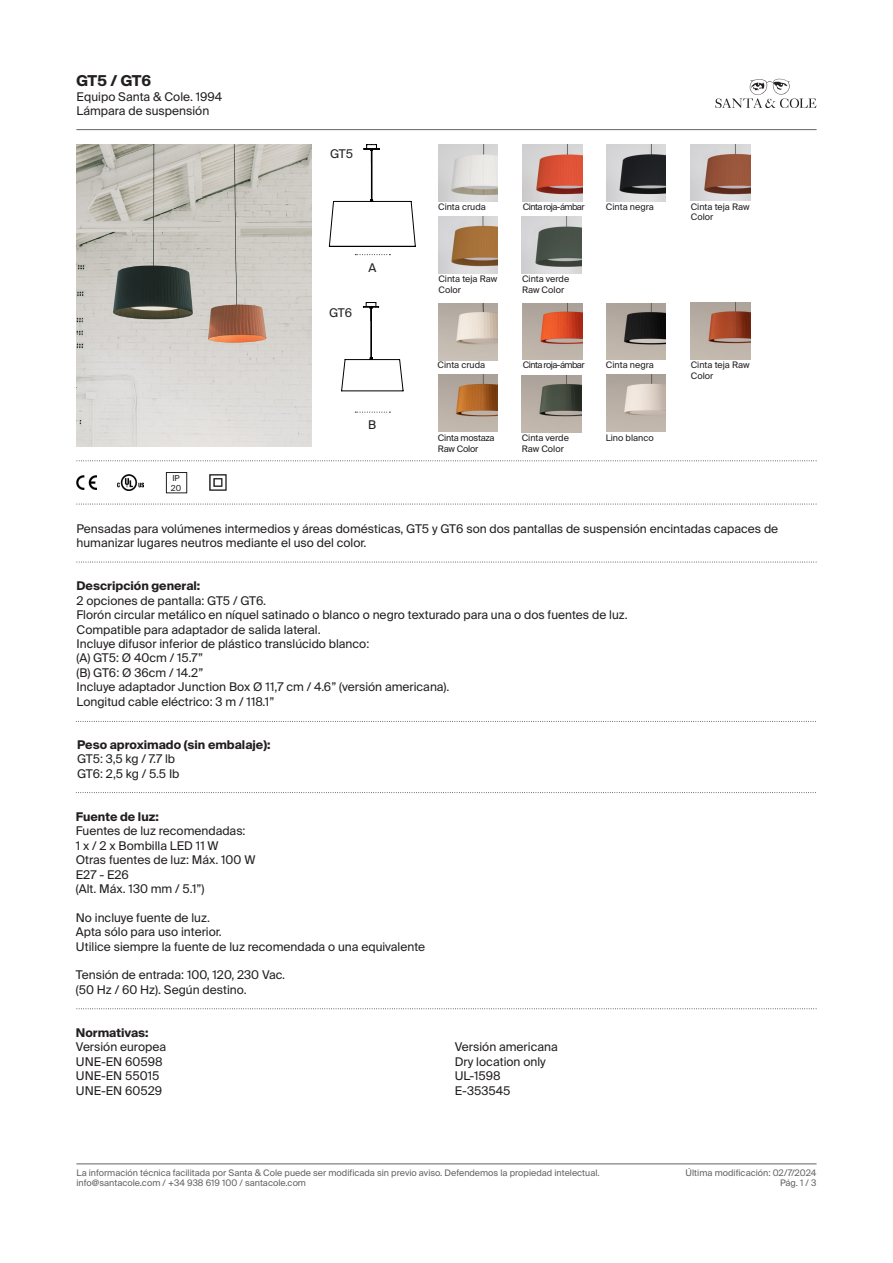
<style>
.page{position:relative;width:893px;height:1263px;background:#fff}
.page>*{position:absolute;margin:0;border:0;box-sizing:border-box;transform-origin:0 0}
.t1{font:700 15px "Suisse Intl";letter-spacing:-.025em;color:#231f20}
.t2{font:12px/14.4px "Suisse Intl";color:#231f20}
.t3{font:700 12px "Suisse Intl";color:#231f20}
.t4{font:9px "Suisse Intl";color:#636366}
.t5{font:9px/10.8px "Suisse Intl";color:#231f20}
.t6{font:9px "Suisse Intl";letter-spacing:-.06em;color:#231f20}
.t7{font:9px/10.8px "Suisse Intl";letter-spacing:-.025em;color:#231f20}
.t8{font:8.25px "Suisse Intl";color:#231f20}
.s1{font-weight:700}
</style>
<div class="page">
<svg style="left:715px;top:79px;width:101px;height:29px"></svg>
<hr style="left:77px;top:129px;width:739px;height:1px;background:#636366">
<hr style="left:77px;top:1163px;width:739px;height:1px;background:#636366">
<img style="left:77px;top:144px;width:234px;height:302px">
<svg style="left:77px;top:460px;width:740px;height:1px"></svg>
<svg style="left:77px;top:504px;width:740px;height:1px"></svg>
<svg style="left:76px;top:721px;width:740px;height:1px"></svg>
<svg style="left:77px;top:562px;width:740px;height:1px"></svg>
<div style="left:166px;top:472px;width:21px;height:21px;border:1px solid #231f20"></div>
<img style="left:77px;top:475px;width:19px;height:14px">
<img style="left:117px;top:474px;width:27px;height:16px">
<img style="left:210px;top:474px;width:17px;height:17px">
<svg style="left:76px;top:792px;width:740px;height:1px"></svg>
<svg style="left:329px;top:144px;width:87px;height:103px"></svg>
<svg style="left:341px;top:302px;width:62px;height:89px"></svg>
<svg style="left:355px;top:412px;width:35px;height:1px"></svg>
<svg style="left:355px;top:254px;width:35px;height:1px"></svg>
<img style="left:438px;top:145px;width:60px;height:57px">
<img style="left:523px;top:145px;width:59px;height:56px">
<img style="left:606px;top:145px;width:60px;height:56px">
<img style="left:691px;top:144px;width:59px;height:57px">
<img style="left:438px;top:216px;width:60px;height:57px">
<img style="left:522px;top:217px;width:59px;height:57px">
<img style="left:438px;top:303px;width:60px;height:57px">
<img style="left:523px;top:303px;width:59px;height:57px">
<img style="left:606px;top:303px;width:60px;height:57px">
<img style="left:691px;top:302px;width:59px;height:57px">
<img style="left:438px;top:375px;width:60px;height:57px">
<img style="left:522px;top:375px;width:59px;height:57px">
<img style="left:606px;top:375px;width:59px;height:57px">
<svg style="left:77px;top:1008px;width:740px;height:1px"></svg>
<p class="t1" style="left:77px;top:72px;width:76px">GT5 / GT6</p>
<p class="t2" style="left:77px;top:89px;width:147px">Equipo Santa &amp; Cole. 1994<br>Lámpara de suspensión</p>
<p class="t8" style="left:172px;top:473px;width:9px">IP</p>
<p class="t8" style="left:171px;top:483px;width:12px">20</p>
<p class="t2" style="left:330px;top:147px;width:24px">GT5</p>
<p class="t2" style="left:329px;top:305px;width:25px">GT6</p>
<p class="t2" style="left:368px;top:260px;width:9px">A</p>
<p class="t2" style="left:368px;top:418px;width:10px">B</p>
<p class="t5" style="left:438px;top:201px;width:49px">Cinta cruda</p>
<p class="t6" style="left:523px;top:201px;width:63px">Cinta roja-ámbar</p>
<p class="t5" style="left:606px;top:201px;width:49px">Cinta negra</p>
<p class="t5" style="left:438px;top:274px;width:60px">Cinta teja Raw<br>Color</p>
<p class="t5" style="left:522px;top:274px;width:49px">Cinta verde<br>Raw Color</p>
<p class="t5" style="left:691px;top:201px;width:60px">Cinta teja Raw<br>Color</p>
<p class="t5" style="left:437px;top:360px;width:49px">Cinta cruda</p>
<p class="t6" style="left:523px;top:360px;width:63px">Cinta roja-ámbar</p>
<p class="t5" style="left:606px;top:360px;width:49px">Cinta negra</p>
<p class="t5" style="left:691px;top:360px;width:60px">Cinta teja Raw<br>Color</p>
<p class="t7" style="left:438px;top:433px;width:58px">Cinta mostaza<br>Raw Color</p>
<p class="t5" style="left:522px;top:433px;width:49px">Cinta verde<br>Raw Color</p>
<p class="t5" style="left:606px;top:433px;width:50px">Lino blanco</p>
<p class="t2" style="left:77px;top:521px;width:703px">Pensadas para volúmenes intermedios y áreas domésticas, GT5 y GT6 son dos pantallas de suspensión encintadas capaces de humanizar lugares neutros mediante el uso del color.</p>
<p class="t2" style="left:77px;top:579px;width:191px"><span class="s1">Descripción general:<br></span>2 opciones de pantalla: GT5 / GT6.</p>
<p class="t2" style="left:77px;top:608px;width:553px">Florón circular metálico en níquel satinado o blanco o negro texturado para una o dos fuentes de luz.</p>
<p class="t2" style="left:77px;top:622px;width:246px">Compatible para adaptador de salida lateral.</p>
<p class="t2" style="left:77px;top:637px;width:294px">Incluye difusor inferior de plástico translúcido blanco:</p>
<p class="t2" style="left:77px;top:651px;width:128px">(A) GT5: Ø 40cm / 15.7”</p>
<p class="t2" style="left:77px;top:665px;width:128px">(B) GT6: Ø 36cm / 14.2”</p>
<p class="t2" style="left:77px;top:680px;width:374px">Incluye adaptador Junction Box Ø 11,7 cm / 4.6” (versión americana).</p>
<p class="t2" style="left:77px;top:694px;width:199px">Longitud cable eléctrico: 3 m / 118.1”</p>
<p class="t3" style="left:77px;top:738px;width:195px">Peso aproximado (sin embalaje):</p>
<p class="t2" style="left:77px;top:752px;width:99px">GT5: 3,5 kg / 7.7 lb</p>
<p class="t2" style="left:77px;top:766px;width:104px">GT6: 2,5 kg / 5.5 Ib</p>
<p class="t3" style="left:76px;top:810px;width:84px">Fuente de luz:</p>
<p class="t2" style="left:76px;top:824px;width:171px">Fuentes de luz recomendadas:</p>
<p class="t2" style="left:76px;top:838px;width:144px">1 x / 2 x Bombilla LED 11 W</p>
<p class="t2" style="left:76px;top:853px;width:181px">Otras fuentes de luz: Máx. 100 W</p>
<p class="t2" style="left:76px;top:867px;width:130px">E27 - E26<br>(Alt. Máx. 130 mm / 5.1”)</p>
<p class="t2" style="left:76px;top:910px;width:136px">No incluye fuente de luz.</p>
<p class="t2" style="left:76px;top:925px;width:147px">Apta sólo para uso interior.</p>
<p class="t2" style="left:76px;top:939px;width:351px">Utilice siempre la fuente de luz recomendada o una equivalente</p>
<p class="t2" style="left:76px;top:968px;width:211px">Tensión de entrada: 100, 120, 230 Vac. (50 Hz / 60 Hz). Según destino.</p>
<p class="t2" style="left:76px;top:1025px;width:92px"><span class="s1">Normativas:<br></span>Versión europea<br>UNE-EN 60598</p>
<p class="t2" style="left:76px;top:1069px;width:85px">UNE-EN 55015</p>
<p class="t2" style="left:76px;top:1083px;width:88px">UNE-EN 60529</p>
<p class="t2" style="left:455px;top:1040px;width:104px">Versión americana<br>Dry location only</p>
<p class="t2" style="left:455px;top:1069px;width:47px">UL-1598</p>
<p class="t2" style="left:455px;top:1083px;width:57px">E-353545</p>
<p class="t4" style="left:77px;top:1167px;width:525px">La información técnica facilitada por Santa &amp; Cole puede ser modificada sin previo aviso. Defendemos la propiedad intelectual.</p>
<p class="t4" style="left:686px;top:1167px;width:132px">Última modificación: 02/7/2024</p>
<p class="t4" style="left:77px;top:1178px;width:231px">info@santacole.com / +34 938 619 100 / santacole.com</p>
<p class="t4" style="left:780px;top:1178px;width:38px">Pág. 1 / 3</p>
</div>
